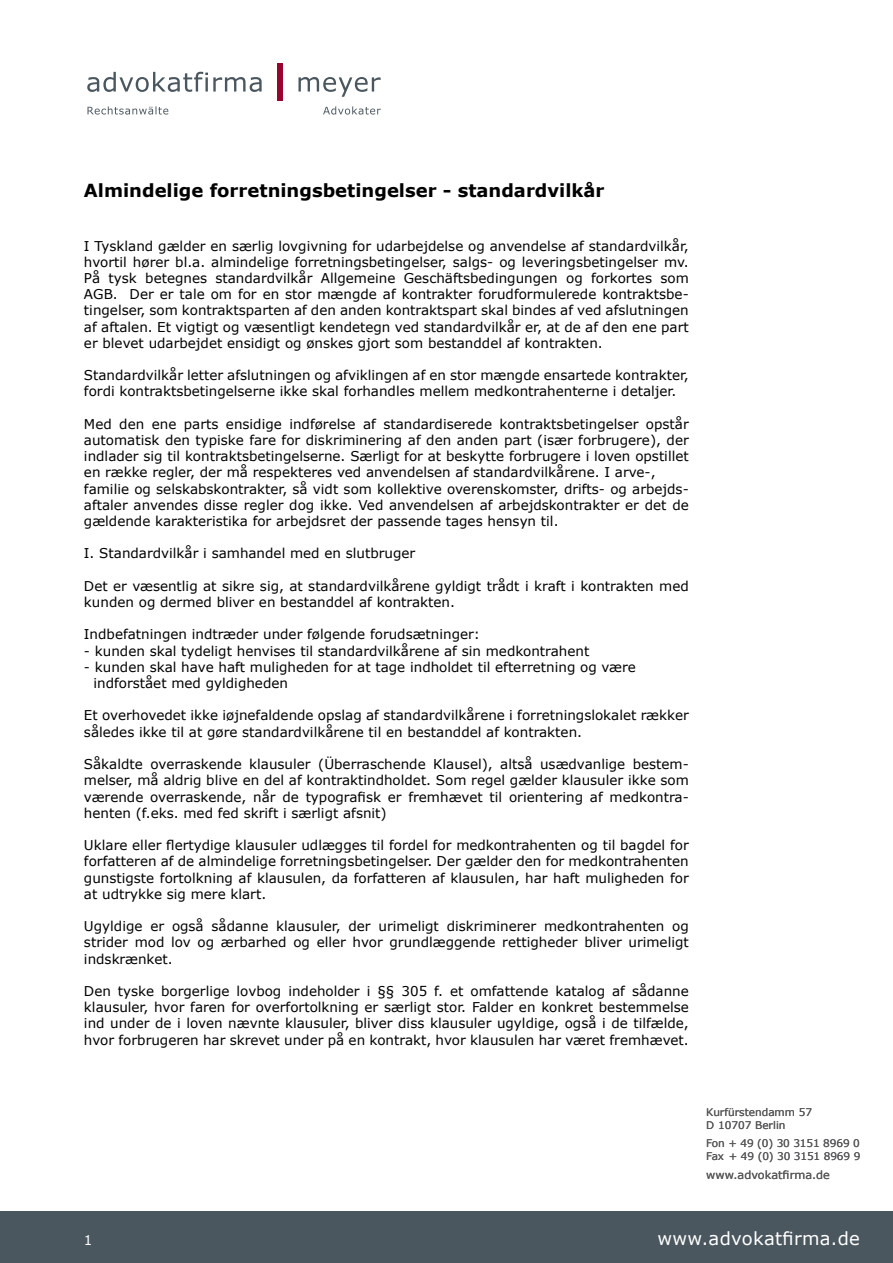
<style>
.page{position:relative;width:893px;height:1263px;background:#fff}
.page>*{position:absolute;margin:0;border:0;box-sizing:border-box;transform-origin:0 0}
.t1{font:700 18px "Verdana";color:#000}
.t2{font:18px "Verdana";letter-spacing:.015em;color:#fff}
.t3{font:13.5px/16.2px "Verdana";color:#000;text-align:justify}
.t4{font:13.5px "Verdana";color:#fff}
.t5{font:11.25px "Verdana";color:#58585a}
.t6{font:10.5px/12.6px "Verdana";color:#58585a}
</style>
<div class="page">
<div style="left:0;top:1212px;width:893px;height:51px;background:#4b575f"></div>
<svg style="left:298px;top:77px;width:83px;height:20px"></svg>
<div style="left:278px;top:64px;width:5px;height:37px;background:#99042f"></div>
<svg style="left:87px;top:72px;width:175px;height:20px"></svg>
<svg style="left:88px;top:106px;width:293px;height:9px"></svg>
<h1 class="t1" style="left:84px;top:179px;width:522px">Almindelige forretningsbetingelser - standardvilkår</h1>
<p class="t3" style="left:84px;top:237px;width:606px">I Tyskland gælder en særlig lovgivning for udarbejdelse og anvendelse af standardvilkår, hvortil hører bl.a. almindelige forretningsbetingelser, salgs- og leveringsbetingelser mv.<br>På tysk betegnes standardvilkår Allgemeine Geschäftsbedingungen og forkortes som AGB. Der er tale om for en stor mængde af kontrakter forudformulerede kontraktsbe&shy;tingelser, som kontraktsparten af den anden kontraktspart skal bindes af ved afslutningen af aftalen. Et vigtigt og væsentligt kendetegn ved standardvilkår er, at de af den ene part er blevet udarbejdet ensidigt og ønskes gjort som bestanddel af kontrakten.</p>
<p class="t3" style="left:84px;top:367px;width:606px">Standardvilkår letter afslutningen og afviklingen af en stor mængde ensartede kontrakter, fordi kontraktsbetingelserne ikke skal forhandles mellem medkontrahenterne i detaljer.</p>
<p class="t3" style="left:84px;top:415px;width:606px;text-align:left">Med den ene parts ensidige indførelse af standardiserede kontraktsbetingelser opstår automatisk den typiske fare for diskriminering af den anden part (især forbrugere), der indlader sig til kontraktsbetingelserne. Særligt for at beskytte forbrugere i loven opstillet en række regler, der må respekteres ved anvendelsen af standardvilkårene. I arve-, familie og selskabskontrakter, så vidt som kollektive overenskomster, drifts- og arbejds&shy;aftaler anvendes disse regler dog ikke. Ved anvendelsen af arbejdskontrakter er det de gældende karakteristika for arbejdsret der passende tages hensyn til.</p>
<p class="t3" style="left:84px;top:545px;width:333px">I. Standardvilkår i samhandel med en slutbruger</p>
<p class="t3" style="left:84px;top:577px;width:606px">Det er væsentlig at sikre sig, at standardvilkårene gyldigt trådt i kraft i kontrakten med kunden og dermed bliver en bestanddel af kontrakten.</p>
<p class="t3" style="left:84px;top:626px;width:398px">Indbefatningen indtræder under følgende forudsætninger:</p>
<p class="t3" style="left:84px;top:642px;width:507px">- kunden skal tydeligt henvises til standardvilkårene af sin medkontrahent</p>
<p class="t3" style="left:93px;top:658px;width:544px;text-indent:-10px">- kunden skal have haft muligheden for at tage indholdet til efterretning og være indforstået med gyldigheden</p>
<p class="t3" style="left:84px;top:707px;width:606px">Et overhovedet ikke iøjnefaldende opslag af standardvilkårene i forretningslokalet rækker således ikke til at gøre standardvilkårene til en bestanddel af kontrakten.</p>
<p class="t3" style="left:84px;top:756px;width:606px">Såkaldte overraskende klausuler (Überraschende Klausel), altså usædvanlige bestem&shy;melser, må aldrig blive en del af kontraktindholdet. Som regel gælder klausuler ikke som værende overraskende, når de typografisk er fremhævet til orientering af medkontra&shy;henten (f.eks. med fed skrift i særligt afsnit)</p>
<p class="t3" style="left:84px;top:837px;width:606px">Uklare eller flertydige klausuler udlægges til fordel for medkontrahenten og til bagdel for forfatteren af de almindelige forretningsbetingelser. Der gælder den for medkontrahenten gunstigste fortolkning af klausulen, da forfatteren af klausulen, har haft muligheden for at udtrykke sig mere klart.</p>
<p class="t3" style="left:84px;top:918px;width:606px">Ugyldige er også sådanne klausuler, der urimeligt diskriminerer medkontrahenten og strider mod lov og ærbarhed og eller hvor grundlæggende rettigheder bliver urimeligt indskrænket.</p>
<p class="t3" style="left:84px;top:982px;width:606px">Den tyske borgerlige lovbog indeholder i §§ 305 f. et omfattende katalog af sådanne klausuler, hvor faren for overfortolkning er særligt stor. Falder en konkret bestemmelse ind under de i loven nævnte klausuler, bliver diss klausuler ugyldige, også i de tilfælde, hvor forbrugeren har skrevet under på en kontrakt, hvor klausulen har været fremhævet.</p>
<p class="t6" style="left:706px;top:1106px;width:107px">Kurfürstendamm 57<br>D 10707 Berlin</p>
<p class="t6" style="left:706px;top:1137px;width:156px">Fon + 49 (0) 30 3151 8969 0<br>Fax + 49 (0) 30 3151 8969 9</p>
<p class="t5" style="left:706px;top:1168px;width:125px">www.advokatfirma.de</p>
<p class="t4" style="left:84px;top:1231px;width:10px">1</p>
<h1 class="t2" style="left:657px;top:1227px;width:204px">www.advokatfirma.de</h1>
</div>
